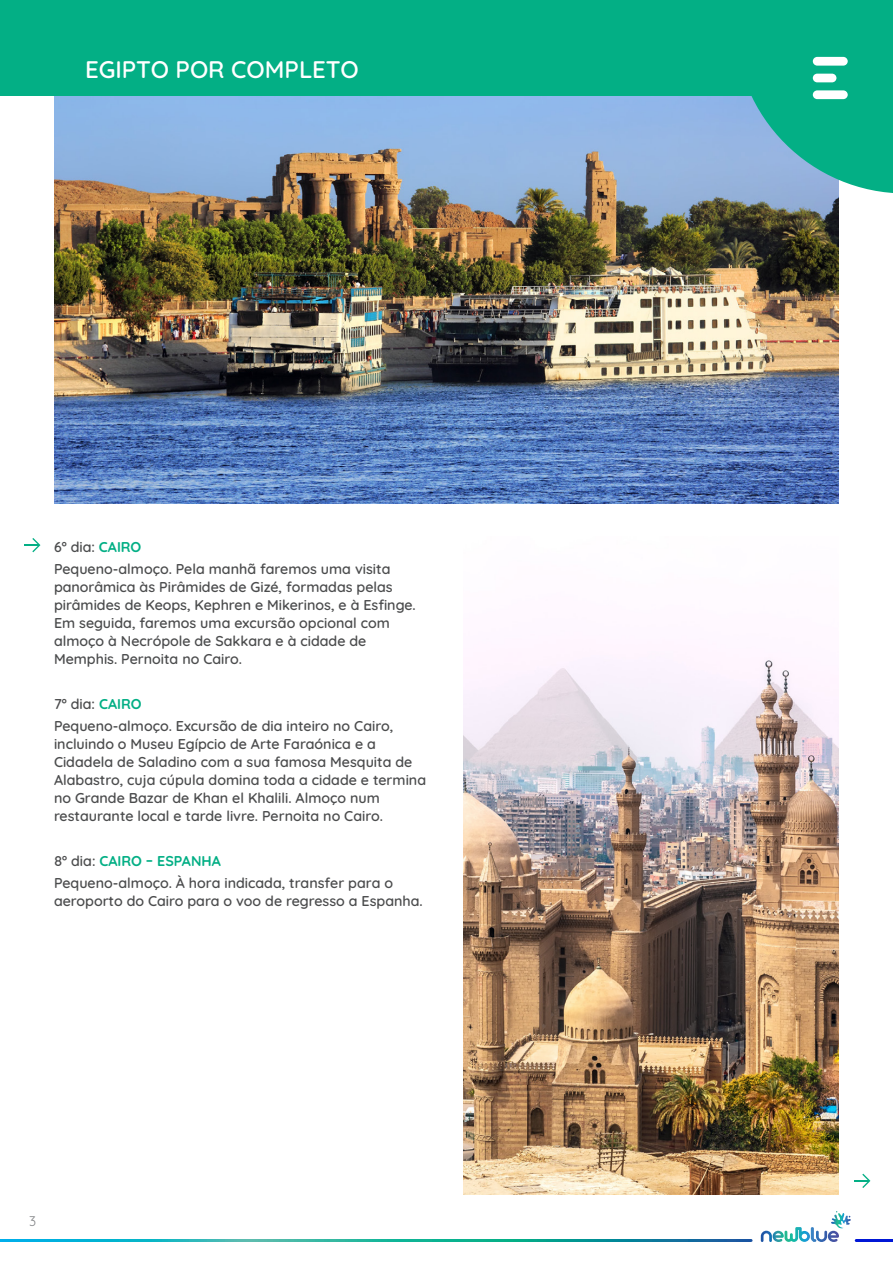
<style>
.page{position:relative;width:893px;height:1263px;background:#fff}
.page>*{position:absolute;margin:0;border:0;box-sizing:border-box;transform-origin:0 0}
.t1{font:600 24px "Quicksand";color:#fff}
.t2{font:600 14.25px/18px "Quicksand";color:#4b4c4d}
.t3{font:300 14.25px "Quicksand";color:#03af85}
.t4{font:13.5px "Quicksand";color:#808285}
.s1{font-weight:300;color:#03af85}
.s2{font-weight:600;color:#4b4c4d}
</style>
<div class="page">
<hr style="left:856px;top:1239px;width:37px;height:3px;background:#0017d6">
<svg style="left:761px;top:1211px;width:90px;height:31px"></svg>
<img style="left:54px;top:96px;width:785px;height:408px">
<div style="left:0;top:0;width:893px;height:96px;background:#03af85"></div>
<svg style="left:25px;top:538px;width:15px;height:14px"></svg>
<svg style="left:855px;top:1174px;width:15px;height:14px"></svg>
<svg style="left:735px;top:96px;width:158px;height:97px;background:#45b2ad"></svg>
<div style="left:780px;top:28px;width:100px;height:100px;background:#03af85;border-radius:50%"></div>
<div style="left:813px;top:57px;width:35px;height:9px;background:#fff;border-radius:4px"></div>
<div style="left:813px;top:74px;width:23px;height:8px;background:#fff;border-radius:4px"></div>
<div style="left:813px;top:90px;width:35px;height:9px;background:#fff;border-radius:4px"></div>
<img style="left:463px;top:648px;width:376px;height:547px">
<p class="t1" style="left:85px;top:51px;width:275px">EGIPTO POR COMPLETO</p>
<p class="t2" style="left:54px;top:537px;width:89px">6º dia: <span class="s1">CAIRO</span></p>
<p class="t2" style="left:54px;top:559px;width:363px">Pequeno-almoço. Pela manhã faremos uma visita panorâmica às Pirâmides de Gizé, formadas pelas pirâmides de Keops, Kephren e Mikerinos, e à Esfinge.<br>Em seguida, faremos uma excursão opcional com almoço à Necrópole de Sakkara e à cidade de Memphis. Pernoita no Cairo.</p>
<p class="t2" style="left:54px;top:693px;width:89px">7º dia: <span class="s1">CAIRO</span></p>
<p class="t2" style="left:54px;top:716px;width:374px">Pequeno-almoço. Excursão de dia inteiro no Cairo, incluindo o Museu Egípcio de Arte Faraónica e a Cidadela de Saladino com a sua famosa Mesquita de Alabastro, cuja cúpula domina toda a cidade e termina no Grande Bazar de Khan el Khalili. Almoço num restaurante local e tarde livre. Pernoita no Cairo.</p>
<p class="t3" style="left:54px;top:850px;width:168px"><span class="s2">8º dia:</span> CAIRO – ESPANHA</p>
<p class="t2" style="left:54px;top:872px;width:370px">Pequeno-almoço. À hora indicada, transfer para o aeroporto do Cairo para o voo de regresso a Espanha.</p>
<p class="t4" style="left:29px;top:1210px;width:9px">3</p>
</div>
